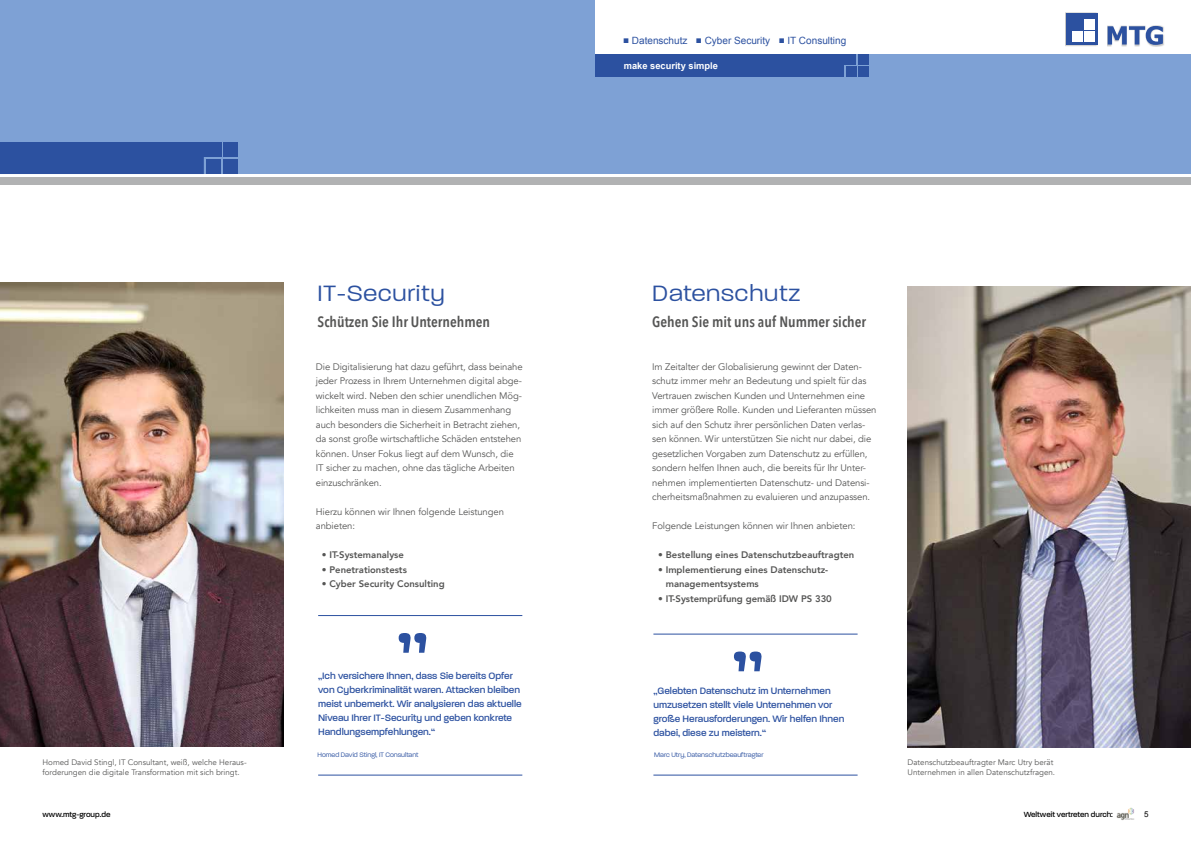
<style>
.page{position:relative;width:1191px;height:842px;background:#fff}
.page>*{position:absolute;margin:0;border:0;box-sizing:border-box;transform-origin:0 0}
.t1{font:500 78px "Paralucent";color:#2c51a0}
.t2{font:300 24px "Paralucent";letter-spacing:.03em;color:#2c51a0;scale:1.06 1}
.t3{font:600 15px "Avenir Next Condensed";color:#565655}
.t4{font:500 10px/14px "Paralucent";color:#2c51a0}
.t5{font:10px "Arial";color:#2c51a0}
.t6{font:9.5px/14.5px "Avenir";letter-spacing:-.01em;color:#565655}
.t7{font:800 9.5px/14.5px "Avenir";color:#565655}
.t8{font:700 9.3px "Arial";color:#fff}
.t9{font:8px/10px "Avenir";color:#565655}
.t10{font:500 8px "Paralucent";color:#000}
.t11{font:8px "Arial";color:#000}
.t12{font:300 7px "Paralucent";color:#2c51a0}
</style>
<div class="page">
<img style="left:1117px;top:807px;width:17px;height:13px">
<div style="left:0;top:0;width:595px;height:174px;background:#7ea1d5"></div>
<div style="left:0;top:177px;width:1191px;height:8px;background:#b1b2b3"></div>
<div style="left:595px;top:55px;width:596px;height:119px;background:#7ea1d5"></div>
<div style="left:595px;top:55px;width:261px;height:10px;background:#2c51a0"></div>
<div style="left:595px;top:61px;width:249px;height:16px;background:#2c51a0"></div>
<img style="left:1065px;top:13px;width:32px;height:33px">
<div style="left:1066px;top:13px;width:31px;height:31px;background:#2c51a0"></div>
<img style="left:1107px;top:26px;width:57px;height:21px">
<svg style="left:1107px;top:26px;width:55px;height:19px"></svg>
<div style="left:1084px;top:19px;width:10px;height:10px;background:#fff"></div>
<div style="left:1084px;top:31px;width:10px;height:10px;background:#fff"></div>
<div style="left:1072px;top:31px;width:10px;height:10px;background:#fff"></div>
<div style="left:858px;top:55px;width:10px;height:10px;background:#2c51a0"></div>
<div style="left:858px;top:67px;width:10px;height:10px;background:#2c51a0"></div>
<div style="left:846px;top:67px;width:10px;height:10px;background:#2c51a0"></div>
<div style="left:0;top:142px;width:204px;height:32px;background:#2c51a0"></div>
<div style="left:206px;top:159px;width:15px;height:15px;background:#2c51a0"></div>
<div style="left:224px;top:159px;width:14px;height:15px;background:#2c51a0"></div>
<div style="left:224px;top:142px;width:14px;height:15px;background:#2c51a0"></div>
<div style="left:0;top:142px;width:221px;height:15px;background:#2c51a0"></div>
<img style="left:907px;top:286px;width:284px;height:461px">
<img style="left:0;top:283px;width:283px;height:464px">
<hr style="left:318px;top:775px;width:204px;height:1px;background:#2c51a0">
<hr style="left:318px;top:615px;width:204px;height:1px;background:#2c51a0">
<hr style="left:653px;top:775px;width:204px;height:1px;background:#2c51a0">
<hr style="left:653px;top:634px;width:204px;height:1px;background:#2c51a0">
<p class="t5" style="left:623px;top:34px;width:225px">■ Datenschutz ■ Cyber Security ■ IT Consulting</p>
<h2 class="t2" style="left:317px;top:279px;width:122px">IT-Security</h2>
<h3 class="t3" style="left:317px;top:309px;width:174px">Schützen Sie Ihr Unternehmen</h3>
<p class="t6" style="left:316px;top:359px;width:208px">Die Digitalisierung hat dazu geführt, dass beinahe jeder Prozess in Ihrem Unternehmen digital abge&shy;wickelt wird. Neben den schier unendlichen Mög&shy;lichkeiten muss man in diesem Zusammenhang auch besonders die Sicherheit in Betracht ziehen, da sonst große wirtschaftliche Schäden entstehen können. Unser Fokus liegt auf dem Wunsch, die IT sicher zu machen, ohne das tägliche Arbeiten einzuschränken.</p>
<p class="t6" style="left:316px;top:504px;width:190px">Hierzu können wir Ihnen folgende Leistungen anbieten:</p>
<p class="t7" style="left:322px;top:547px;width:84px">• IT-Systemanalyse</p>
<p class="t7" style="left:322px;top:562px;width:86px">• Penetrationstests</p>
<p class="t7" style="left:322px;top:576px;width:124px">• Cyber Security Consulting</p>
<p class="t8" style="left:624px;top:60px;width:96px">make security simple</p>
<h2 class="t2" style="left:652px;top:279px;width:141px">Datenschutz</h2>
<h3 class="t3" style="left:652px;top:309px;width:215px">Gehen Sie mit uns auf Nummer sicher</h3>
<p class="t6" style="left:652px;top:359px;width:226px">Im Zeitalter der Globalisierung gewinnt der Daten&shy;schutz immer mehr an Bedeutung und spielt für das Vertrauen zwischen Kunden und Unternehmen eine immer größere Rolle. Kunden und Lieferanten müssen sich auf den Schutz ihrer persönlichen Daten verlas&shy;sen können. Wir unterstützen Sie nicht nur dabei, die gesetzlichen Vorgaben zum Datenschutz zu erfüllen, sondern helfen Ihnen auch, die bereits für Ihr Unter&shy;nehmen implementierten Datenschutz- und Datensi&shy;cherheitsmaßnahmen zu evaluieren und anzupassen.</p>
<p class="t6" style="left:652px;top:519px;width:205px">Folgende Leistungen können wir Ihnen anbieten:</p>
<p class="t7" style="left:658px;top:547px;width:197px">• Bestellung eines Datenschutzbeauftragten</p>
<p class="t7" style="left:666px;top:562px;width:164px;text-indent:-8px">• Implementierung eines Datenschutz&shy;managementsystems</p>
<p class="t7" style="left:658px;top:591px;width:175px">• IT-Systemprüfung gemäß IDW PS 330</p>
<h1 class="t1" style="left:396px;top:571px;width:33px">„</h1>
<h1 class="t1" style="left:732px;top:590px;width:33px">„</h1>
<p class="t4" style="left:318px;top:668px;width:205px">„Ich versichere Ihnen, dass Sie bereits Opfer von Cyberkriminalität waren. Attacken bleiben meist unbemerkt. Wir analysieren das aktuelle Niveau Ihrer IT-Security und geben konkrete Handlungsempfehlungen.“</p>
<p class="t12" style="left:317px;top:751px;width:102px">Homed David Stingl, IT Consultant</p>
<p class="t4" style="left:653px;top:683px;width:192px">„Gelebten Datenschutz im Unternehmen umzusetzen stellt viele Unternehmen vor große Herausforderungen. Wir helfen Ihnen dabei, diese zu meistern.“</p>
<p class="t12" style="left:654px;top:751px;width:111px">Marc Utry, Datenschutzbeauftragter</p>
<p class="t9" style="left:43px;top:757px;width:206px">Homed David Stingl, IT Consultant, weiß, welche Heraus&shy;forderungen die digitale Transformation mit sich bringt.</p>
<p class="t9" style="left:907px;top:757px;width:149px">Datenschutzbeauftragter Marc Utry berät<br>Unternehmen in allen Datenschutzfragen.</p>
<p class="t10" style="left:43px;top:809px;width:69px">www.mtg-group.de</p>
<p class="t10" style="left:1023px;top:810px;width:91px">Weltweit vertreten durch:</p>
<p class="t11" style="left:1144px;top:809px;width:6px">5</p>
</div>
